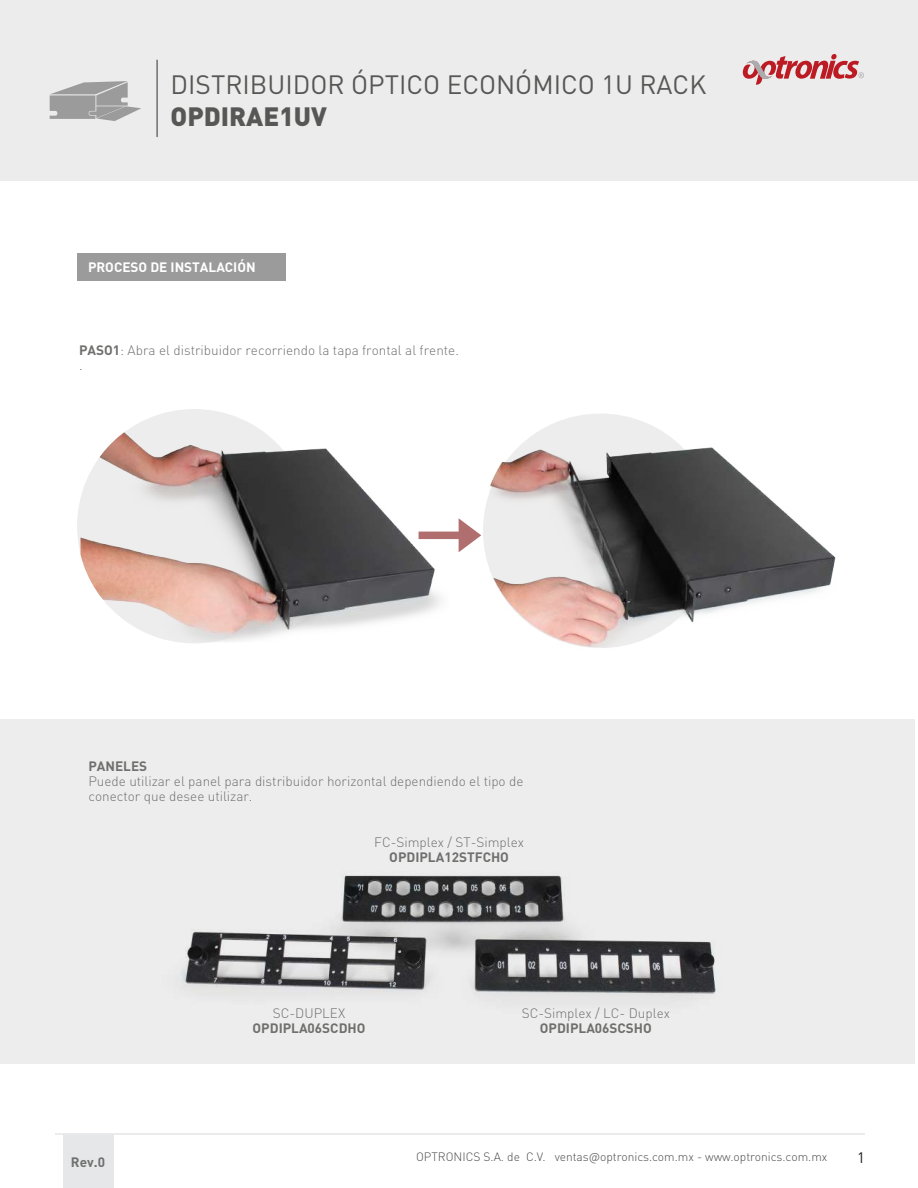
<style>
.page{position:relative;width:918px;height:1188px;background:#fff}
.page>*{position:absolute;margin:0;border:0;box-sizing:border-box;transform-origin:0 0}
.t1{font:26.25px "DIN Pro";color:#575756}
.t2{font:900 26.25px "DIN Pro";color:#575756}
.t3{font:15px "DIN Pro";color:#1d1d1b}
.t4{font:300 13.5px/15px "DIN Pro";color:#6f6f6e}
.t5{font:700 13.5px "DIN Pro";color:#6f6f6e}
.t6{font:700 13.5px "DIN Pro";color:#fff}
.t7{font:300 12px "DIN Pro";color:#4a4a49}
.s1{font-weight:700}
</style>
<div class="page">
<div style="left:0;top:0;width:918px;height:181px;background:#ececec"></div>
<hr style="left:156px;top:60px;width:2px;height:77px;background:#666565">
<svg style="left:742px;top:54px;width:122px;height:31px"></svg>
<hr style="left:55px;top:1134px;width:810px;height:1px;background:#d9d9d9">
<div style="left:63px;top:1134px;width:50px;height:53px;background:#e6e7e8"></div>
<div style="left:0;top:719px;width:915px;height:344px;background:#ededed"></div>
<img style="left:181px;top:875px;width:535px;height:123px">
<svg style="left:50px;top:81px;width:91px;height:40px"></svg>
<div style="left:78px;top:253px;width:208px;height:27px;background:#9c9b9b"></div>
<img style="left:458px;top:414px;width:378px;height:234px">
<svg style="left:449px;top:518px;width:32px;height:34px"></svg>
<img style="left:81px;top:409px;width:368px;height:234px">
<h1 class="t1" style="left:171px;top:67px;width:537px">DISTRIBUIDOR ÓPTICO ECONÓMICO 1U RACK</h1>
<h1 class="t2" style="left:171px;top:98px;width:158px">OPDIRAE1UV</h1>
<p class="t6" style="left:88px;top:258px;width:169px">PROCESO DE INSTALACIÓN</p>
<p class="t4" style="left:79px;top:342px;width:381px"><span class="s1">PASO1</span>: Abra el distribuidor recorriendo la tapa frontal al frente. .</p>
<p class="t5" style="left:88px;top:757px;width:60px">PANELES</p>
<p class="t4" style="left:88px;top:774px;width:437px">Puede utilizar el panel para distribuidor horizontal dependiendo el tipo de conector que desee utilizar.</p>
<p class="t4" style="left:374px;top:834px;width:151px">FC-Simplex / ST-Simplex</p>
<p class="t5" style="left:389px;top:848px;width:121px">OPDIPLA12STFCHO</p>
<p class="t4" style="left:273px;top:1005px;width:74px">SC-DUPLEX</p>
<p class="t5" style="left:253px;top:1019px;width:114px">OPDIPLA06SCDHO</p>
<p class="t4" style="left:522px;top:1005px;width:150px">SC-Simplex / LC- Duplex</p>
<p class="t5" style="left:540px;top:1019px;width:113px">OPDIPLA06SCSHO</p>
<p class="t5" style="left:71px;top:1153px;width:36px">Rev.0</p>
<p class="t7" style="left:416px;top:1149px;width:413px">OPTRONICS S.A. de C.V. ventas@optronics.com.mx - www.optronics.com.mx</p>
<p class="t3" style="left:857px;top:1148px;width:9px">1</p>
</div>
